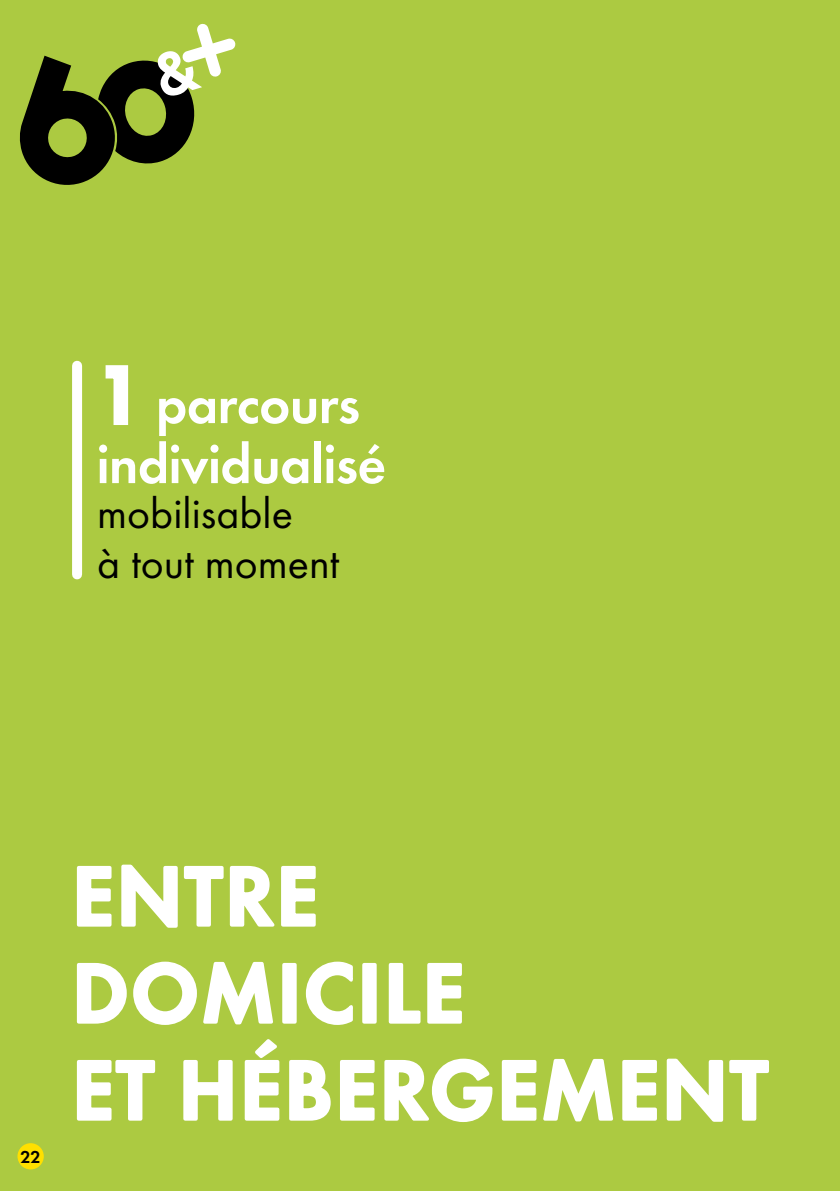
<style>
.page{position:relative;width:840px;height:1191px;background:#fff}
.page>*{position:absolute;margin:0;border:0;box-sizing:border-box;transform-origin:0 0}
.t1{font:700 85.8px/97px "Function";letter-spacing:.03em;color:#fff}
.t2{font:700 56px/60px "Function";letter-spacing:-.01em;color:#fff}
.t3{font:44px/49.2px "Function";color:#000}
.t4{font:700 17.8px "Function";color:#000}
.s1{font-size:84px}
</style>
<div class="page">
<div style="left:0;top:0;width:839px;height:1191px;background:#acca41"></div>
<svg style="left:76px;top:865px;width:36px;height:62px"></svg>
<svg style="left:121px;top:864px;width:195px;height:64px"></svg>
<svg style="left:76px;top:961px;width:197px;height:64px"></svg>
<div style="left:282px;top:963px;width:14px;height:60px;border:3px solid #fff"></div>
<svg style="left:305px;top:961px;width:48px;height:64px"></svg>
<div style="left:362px;top:963px;width:14px;height:60px;border:3px solid #fff"></div>
<svg style="left:388px;top:962px;width:74px;height:62px"></svg>
<svg style="left:76px;top:1060px;width:80px;height:61px"></svg>
<svg style="left:183px;top:1060px;width:50px;height:61px"></svg>
<svg style="left:244px;top:1039px;width:36px;height:82px"></svg>
<svg style="left:289px;top:1060px;width:42px;height:61px"></svg>
<svg style="left:340px;top:1060px;width:35px;height:61px"></svg>
<svg style="left:384px;top:1058px;width:109px;height:64px"></svg>
<svg style="left:501px;top:1058px;width:156px;height:64px"></svg>
<svg style="left:666px;top:1058px;width:103px;height:64px"></svg>
<svg style="left:19px;top:23px;width:217px;height:162px"></svg>
<svg style="left:105px;top:365px;width:24px;height:60px"></svg>
<div style="left:72px;top:366px;width:10px;height:208px;background:#fff"></div>
<div style="left:17px;top:1143px;width:27px;height:26px;background:#ffe000;border-radius:50%"></div>
<p class="t2" style="left:97px;top:374px;width:291px"><span class="s1">1</span> parcours individualisé</p>
<p class="t3" style="left:97px;top:489px;width:243px">mobilisable<br>à tout moment</p>
<p class="t4" style="left:20px;top:1146px;width:22px">22</p>
<p class="t1" style="left:72px;top:847px;width:697px">ENTRE<br>DOMICILE<br>ET HÉBERGEMENT</p>
</div>
